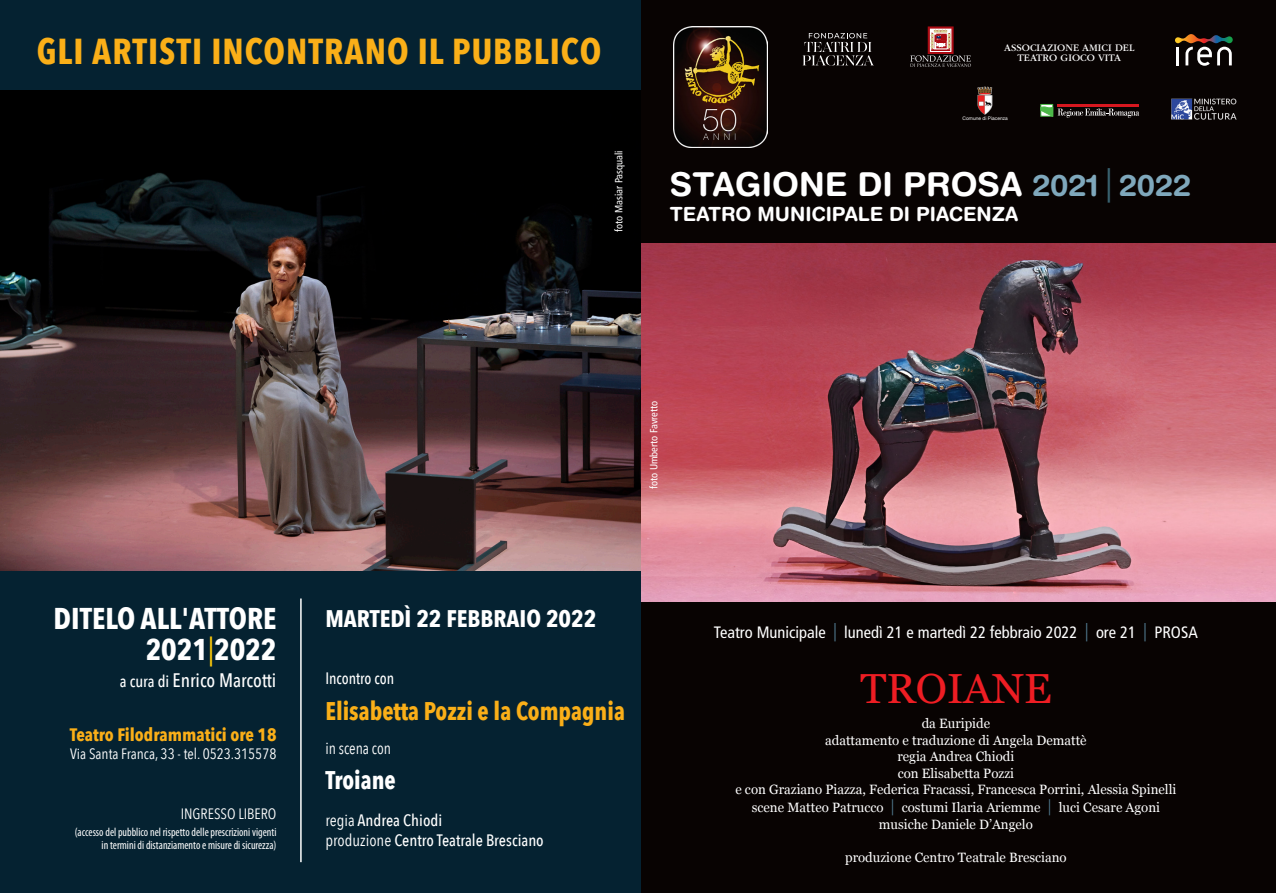
<style>
.page{position:relative;width:1276px;height:893px;background:#fff}
.page>*{position:absolute;margin:0;border:0;box-sizing:border-box;transform-origin:0 0}
.t1{font:42px "Georgia";color:#ee1d23}
.t2{font:700 36px "Avenir Next Condensed";letter-spacing:.03em;color:#faaf18}
.t3{font:700 33px "Helvetica Rounded LT Std";color:#fff}
.t4{font:700 30px/31.5px "Avenir Next Condensed";color:#fff;text-align:right}
.t5{font:700 25.5px "Avenir Next Condensed";color:#faaf18;scale:.93 1}
.t6{font:700 25.5px "Avenir Next Condensed";color:#fff;scale:.93 1}
.t7{font:700 24px "Avenir Next Condensed";color:#fff}
.t8{font:700 19.65px "Helvetica Rounded LT Std";color:#fff}
.t9{font:500 19.5px "Avenir Next Condensed";color:#fff}
.t10{font:700 18px "Avenir Next Condensed";color:#faaf18}
.t11{font:condensed 16.5px "Frutiger LT Std";color:#fff}
.t12{font:500 16.5px "Avenir Next Condensed";color:#fff}
.t13{font:500 16.5px "Avenir Next Condensed";color:#fff;scale:.93 1}
.t14{font:16.5px "Avenir Next Condensed";color:#fff;scale:.93 1}
.t15{font:15px "Avenir Next Condensed";color:#fff}
.t16{font:13.5px "Georgia";color:#fff}
.t17{font:condensed 12px "Myriad Pro";color:#fff;scale:.95 1}
.t18{font:condensed 10.5px "Frutiger LT Std";color:#fff}
.t19{font:10.35px "ITC Garamond Std";color:#fff}
.t20{font:4.95px "Helvetica Neue";color:#fff}
.s1{font-size:30px;color:#7fa8bc}
.s2{font-family:"Myriad Pro";font-weight:400;font-stretch:condensed;font-size:34.5px;color:#396270}
.s3{font-family:"Myriad Pro";font-weight:400;font-stretch:condensed;color:#feca0a}
.s4{font-size:16.5px}
.s5{font-weight:400}
.s6{font-family:"Avenir";font-weight:500;font-stretch:normal;font-size:24px;color:#57839a}
.s7{font-family:"Avenir";font-weight:500;font-size:21px;color:#57839a}
</style>
<div class="page">
<div style="left:640px;top:0;width:636px;height:893px;background:#080302"></div>
<div style="left:928px;top:27px;width:25px;height:27px;border:1px solid #ab0b13"></div>
<div style="left:930px;top:29px;width:21px;height:22px;border:1px solid #fff"></div>
<svg style="left:910px;top:30px;width:61px;height:37px"></svg>
<hr style="left:1057px;top:105px;width:82px;height:2px;background:#d7171f">
<div style="left:1040px;top:104px;width:13px;height:13px;border:1px solid #4cb848"></div>
<svg style="left:1040px;top:107px;width:99px;height:11px"></svg>
<svg style="left:1175px;top:34px;width:57px;height:32px"></svg>
<img style="left:640px;top:243px;width:636px;height:359px">
<svg style="left:802px;top:33px;width:72px;height:33px"></svg>
<img style="left:673px;top:26px;width:94px;height:122px">
<img style="left:977px;top:87px;width:15px;height:28px">
<img style="left:1172px;top:98px;width:64px;height:22px">
<div style="left:0;top:0;width:640px;height:893px;background:#052231"></div>
<hr style="left:300px;top:598px;width:2px;height:264px;background:#fff">
<img style="left:0;top:90px;width:640px;height:481px">
<p class="t2" style="left:37px;top:29px;width:566px">GLI ARTISTI INCONTRANO IL PUBBLICO</p>
<p class="t18" style="left:613px;top:232px;width:83px;rotate:-90deg">foto Masiar Pasquali</p>
<p class="t19" style="left:1004px;top:42px;width:132px">ASSOCIAZIONE AMICI DEL</p>
<p class="t19" style="left:1017px;top:52px;width:105px">TEATRO GIOCO VITA</p>
<p class="t20" style="left:962px;top:115px;width:47px">Comune di Piacenza</p>
<p class="t3" style="left:670px;top:164px;width:522px">STAGIONE DI PROSA <span class="s1">2021</span> <span class="s2">|</span> <span class="s1">2022</span></p>
<p class="t8" style="left:670px;top:203px;width:350px">TEATRO MUNICIPALE DI PIACENZA</p>
<p class="t4" style="left:54px;top:602px;width:224px">DITELO ALL'ATTORE<br>2021<span class="s3">|</span>2022</p>
<p class="t9" style="left:120px;top:668px;width:158px"><span class="s4">a cura di</span> Enrico Marcotti</p>
<p class="t10" style="left:70px;top:724px;width:208px">Teatro Filodrammatici ore 18</p>
<p class="t15" style="left:70px;top:741px;width:208px">Via Santa Franca, 33 - tel. 0523.315578</p>
<p class="t15" style="left:181px;top:801px;width:97px">INGRESSO LIBERO</p>
<p class="t17" style="left:75px;top:824px;width:214px">(accesso del pubblico nel rispetto delle prescrizioni vigenti</p>
<p class="t17" style="left:102px;top:838px;width:186px">in termini di distanziamento e misure di sicurezza)</p>
<p class="t18" style="left:648px;top:489px;width:90px;rotate:-90deg">foto Umberto Favretto</p>
<p class="t7" style="left:325px;top:604px;width:272px">MARTEDÌ 22 FEBBRAIO 2022</p>
<p class="t13" style="left:325px;top:668px;width:75px">Incontro con</p>
<p class="t5" style="left:325px;top:695px;width:324px">Elisabetta Pozzi e la Compagnia</p>
<p class="t14" style="left:325px;top:734px;width:72px">in scena con</p>
<p class="t6" style="left:325px;top:764px;width:77px">Troiane</p>
<p class="t12" style="left:325px;top:810px;width:118px"><span class="s5">regia</span> Andrea Chiodi</p>
<p class="t12" style="left:325px;top:830px;width:220px"><span class="s5">produzione</span> Centro Teatrale Bresciano</p>
<p class="t11" style="left:714px;top:623px;width:485px">Teatro Municipale <span class="s6">|</span> lunedì 21 e martedì 22 febbraio 2022 <span class="s6">|</span> ore 21 <span class="s6">|</span> PROSA</p>
<p class="t1" style="left:860px;top:657px;width:192px">TROIANE</p>
<p class="t16" style="left:921px;top:714px;width:70px">da Euripide</p>
<p class="t16" style="left:825px;top:730px;width:263px">adattamento e traduzione di Angela Demattè</p>
<p class="t16" style="left:897px;top:747px;width:118px">regia Andrea Chiodi</p>
<p class="t16" style="left:897px;top:763px;width:118px">con Elisabetta Pozzi</p>
<p class="t16" style="left:735px;top:780px;width:442px">e con Graziano Piazza, Federica Fracassi, Francesca Porrini, Alessia Spinelli</p>
<p class="t16" style="left:752px;top:798px;width:410px">scene Matteo Patrucco <span class="s7">|</span> costumi Ilaria Ariemme <span class="s7">|</span> luci Cesare Agoni</p>
<p class="t16" style="left:879px;top:814px;width:155px">musiche Daniele D’Angelo</p>
<p class="t16" style="left:845px;top:847px;width:223px">produzione Centro Teatrale Bresciano</p>
</div>
